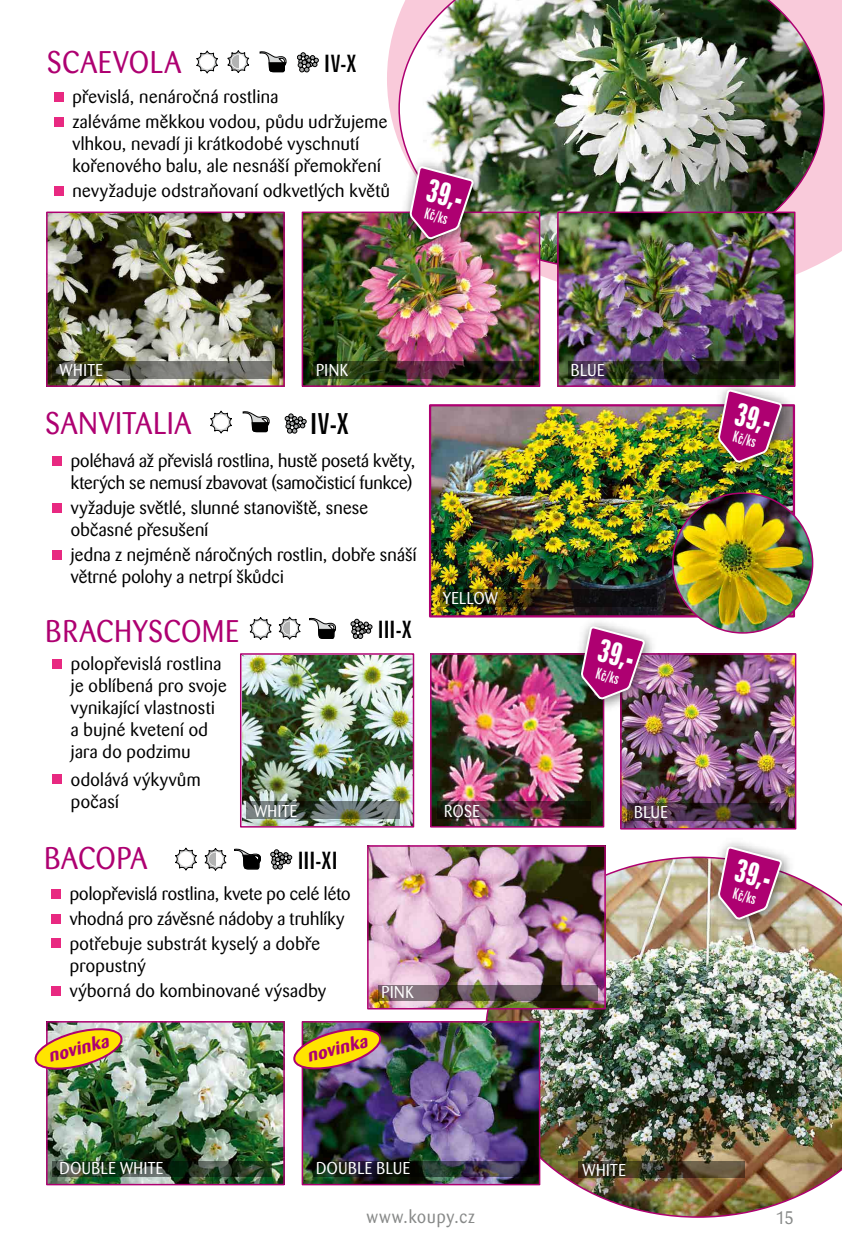
<style>
.page{position:relative;width:842px;height:1248px;background:#fff}
.page>*{position:absolute;margin:0;border:0;box-sizing:border-box;transform-origin:0 0}
.t1{font:700 extra-condensed 32.4px "Zurich AT";color:#fff;scale:.86 1}
.t2{font:31px "Barmeno CE";letter-spacing:.035em;color:#ae0071;scale:.9 1}
.t3{font:extra-condensed 29px "Zurich AT";color:#000;scale:1.2 1}
.t4{font:extra-condensed 24px "Zurich AT";color:#000;scale:1.2 1}
.t5{font:18px/22px "Barmeno CE";letter-spacing:.015em;color:#000}
.t6{font:18px "Barmeno CE";letter-spacing:.055em;color:#878988;scale:.95 1}
.t7{font:italic 700 18px "Barmeno CE";color:#ae0071}
.t8{font:17px "Barmeno CE";letter-spacing:.035em;color:#fff;scale:.9 1}
.t9{font:extra-condensed 15.4px "Zurich AT";color:#fff}
</style>
<div class="page">
<svg style="left:387px;top:0;width:455px;height:299px;fill:#f9cada"></svg>
<img style="left:398px;top:0;width:427px;height:270px">
<img style="left:485px;top:856px;width:357px;height:361px">
<img style="left:623px;top:656px;width:170px;height:170px">
<div style="left:620px;top:653px;width:176px;height:176px;border:2px solid #ae0071"></div>
<svg style="left:627px;top:803px;width:153px;height:17px;background:#422f38"></svg>
<img style="left:433px;top:656px;width:168px;height:168px">
<div style="left:430px;top:653px;width:174px;height:174px;border:2px solid #ae0071"></div>
<img style="left:437px;top:801px;width:153px;height:17px">
<img style="left:243px;top:656px;width:168px;height:168px">
<div style="left:240px;top:653px;width:174px;height:174px;border:2px solid #ae0071"></div>
<svg style="left:247px;top:801px;width:153px;height:17px;background:#616b66"></svg>
<div style="left:52px;top:658px;width:10px;height:10px;background:#e82981"></div>
<div style="left:52px;top:774px;width:10px;height:10px;background:#e82981"></div>
<svg style="left:351px;top:619px;width:21px;height:19px"></svg>
<svg style="left:250px;top:617px;width:21px;height:22px"></svg>
<div style="left:253px;top:621px;width:15px;height:14px;background:#fff;border-radius:50%"></div>
<svg style="left:309px;top:617px;width:27px;height:22px"></svg>
<svg style="left:278px;top:616px;width:23px;height:24px"></svg>
<img style="left:560px;top:214px;width:232px;height:170px">
<div style="left:557px;top:211px;width:238px;height:176px;border:2px solid #ae0071"></div>
<svg style="left:568px;top:361px;width:211px;height:17px;background:#252423"></svg>
<svg style="left:578px;top:1161px;width:166px;height:17px;background:#463d28"></svg>
<img style="left:305px;top:214px;width:232px;height:170px">
<div style="left:302px;top:211px;width:238px;height:176px;border:2px solid #ae0071"></div>
<svg style="left:313px;top:361px;width:220px;height:17px;background:#2f261e"></svg>
<img style="left:305px;top:1023px;width:232px;height:159px">
<div style="left:302px;top:1020px;width:238px;height:165px;border:2px solid #ae0071"></div>
<img style="left:313px;top:1160px;width:220px;height:16px">
<img style="left:370px;top:848px;width:233px;height:158px">
<div style="left:367px;top:845px;width:239px;height:164px;border:2px solid #ae0071"></div>
<svg style="left:378px;top:985px;width:220px;height:16px;background:#5a4d4c"></svg>
<img style="left:49px;top:214px;width:233px;height:170px">
<div style="left:46px;top:211px;width:239px;height:176px;border:2px solid #ae0071"></div>
<svg style="left:53px;top:361px;width:219px;height:17px;background:#616256"></svg>
<img style="left:49px;top:1023px;width:233px;height:159px">
<div style="left:46px;top:1020px;width:239px;height:165px;border:2px solid #ae0071"></div>
<svg style="left:53px;top:1160px;width:219px;height:16px;background:#2a402b"></svg>
<svg style="left:297px;top:52px;width:22px;height:20px"></svg>
<svg style="left:196px;top:51px;width:22px;height:22px"></svg>
<div style="left:200px;top:55px;width:14px;height:14px;background:#fff;border-radius:50%"></div>
<div style="left:201px;top:55px;width:13px;height:14px;background:#fff;border-radius:50%"></div>
<svg style="left:259px;top:51px;width:28px;height:21px"></svg>
<svg style="left:227px;top:50px;width:23px;height:23px"></svg>
<div style="left:54px;top:92px;width:10px;height:10px;background:#e82981"></div>
<div style="left:54px;top:117px;width:10px;height:10px;background:#e82981"></div>
<div style="left:54px;top:186px;width:10px;height:10px;background:#e82981"></div>
<img style="left:432px;top:407px;width:360px;height:207px">
<div style="left:429px;top:404px;width:366px;height:213px;border:2px solid #ae0071"></div>
<div style="left:52px;top:456px;width:10px;height:9px;background:#e82981"></div>
<div style="left:52px;top:502px;width:10px;height:10px;background:#e82981"></div>
<div style="left:52px;top:549px;width:10px;height:10px;background:#e82981"></div>
<svg style="left:285px;top:413px;width:21px;height:20px"></svg>
<svg style="left:210px;top:411px;width:22px;height:22px"></svg>
<svg style="left:214px;top:414px;width:14px;height:15px"></svg>
<div style="left:214px;top:415px;width:14px;height:13px;background:#fff;border-radius:50%"></div>
<svg style="left:242px;top:411px;width:28px;height:21px"></svg>
<div style="left:51px;top:888px;width:10px;height:10px;background:#e82981"></div>
<div style="left:51px;top:913px;width:10px;height:10px;background:#e82981"></div>
<div style="left:51px;top:938px;width:10px;height:10px;background:#e82981"></div>
<div style="left:51px;top:985px;width:10px;height:10px;background:#e82981"></div>
<svg style="left:270px;top:849px;width:22px;height:20px"></svg>
<svg style="left:175px;top:847px;width:22px;height:23px"></svg>
<svg style="left:179px;top:851px;width:14px;height:15px"></svg>
<div style="left:179px;top:852px;width:14px;height:13px;background:#fff;border-radius:50%"></div>
<svg style="left:204px;top:848px;width:23px;height:23px"></svg>
<svg style="left:234px;top:848px;width:27px;height:21px"></svg>
<div style="left:400px;top:157px;width:87px;height:95px;background:#000;opacity:.55"></div>
<img style="left:408px;top:165px;width:67px;height:76px">
<div style="left:709px;top:380px;width:86px;height:96px;background:#000;opacity:.55"></div>
<img style="left:716px;top:388px;width:68px;height:76px">
<div style="left:571px;top:616px;width:87px;height:96px;background:#000;opacity:.55"></div>
<img style="left:579px;top:625px;width:68px;height:76px">
<div style="left:709px;top:836px;width:86px;height:96px;background:#000;opacity:.55"></div>
<svg style="left:716px;top:845px;width:68px;height:76px;background:#b9568e"></svg>
<img style="left:673px;top:493px;width:140px;height:140px;border-radius:70px">
<img style="left:34px;top:1026px;width:90px;height:45px">
<img style="left:293px;top:1025px;width:89px;height:46px">
<svg style="left:440px;top:589px;width:217px;height:17px;background:#22200f"></svg>
<h2 class="t2" style="left:47px;top:44px;width:151px">SCAEVOLA</h2>
<h3 class="t4" style="left:324px;top:50px;width:28px">IV-X</h3>
<p class="t5" style="left:72px;top:85px;width:317px;line-height:24.8px">převislá, nenáročná rostlina<br>zaléváme měkkou vodou, půdu udržujeme</p>
<p class="t5" style="left:72px;top:133px;width:310px">vlhkou, nevadí ji krátkodobé vyschnutí kořenového balu, ale nesnáší přemokření</p>
<p class="t5" style="left:72px;top:180px;width:319px">nevyžaduje odstraňovaní odkvetlých květů</p>
<h1 class="t1" style="left:432px;top:171px;width:44px;rotate:15deg">39,-</h1>
<p class="t9" style="left:427px;top:204px;width:25px;rotate:15deg">Kč/ks</p>
<p class="t8" style="left:60px;top:360px;width:50px">WHITE</p>
<p class="t8" style="left:316px;top:360px;width:37px">PINK</p>
<h2 class="t2" style="left:46px;top:405px;width:163px">SANVITALIA</h2>
<p class="t5" style="left:71px;top:450px;width:346px">poléhavá až převislá rostlina, hustě posetá květy, kterých se nemusí zbavovat (samočisticí funkce)</p>
<p class="t5" style="left:71px;top:497px;width:299px">vyžaduje světlé, slunné stanoviště, snese občasné přesušení</p>
<p class="t5" style="left:71px;top:543px;width:347px">jedna z nejméně náročných rostlin, dobře snáší větrné polohy a netrpí škůdci</p>
<h3 class="t3" style="left:310px;top:407px;width:34px">IV-X</h3>
<p class="t8" style="left:443px;top:589px;width:63px">YELLOW</p>
<p class="t8" style="left:571px;top:360px;width:39px">BLUE</p>
<h2 class="t2" style="left:46px;top:614px;width:216px">BRACHYSCOME</h2>
<p class="t5" style="left:71px;top:653px;width:157px">polopřevislá rostlina je oblíbená pro svoje vynikající vlastnosti a bujné kvetení od jara do podzimu</p>
<p class="t5" style="left:71px;top:768px;width:131px">odolává výkyvům počasí</p>
<h3 class="t4" style="left:378px;top:616px;width:29px">III-X</h3>
<h1 class="t1" style="left:604px;top:631px;width:44px;rotate:15deg">39,-</h1>
<p class="t9" style="left:598px;top:664px;width:25px;rotate:15deg">Kč/ks</p>
<p class="t8" style="left:254px;top:800px;width:50px">WHITE</p>
<p class="t8" style="left:444px;top:800px;width:41px">ROSE</p>
<p class="t8" style="left:634px;top:802px;width:39px">BLUE</p>
<h2 class="t2" style="left:44px;top:841px;width:116px">BACOPA</h2>
<p class="t5" style="left:70px;top:881px;width:282px;line-height:24.8px">polopřevislá rostlina, kvete po celé léto vhodná pro závěsné nádoby a truhlíky potřebuje substrát kyselý a dobře</p>
<p class="t5" style="left:70px;top:952px;width:258px;line-height:25.4px">propustný<br>výborná do kombinované výsadby</p>
<h3 class="t4" style="left:298px;top:846px;width:35px">III-XI</h3>
<p class="t7" style="left:46px;top:1046px;width:63px;rotate:-15deg">novinka</p>
<p class="t7" style="left:305px;top:1046px;width:63px;rotate:-15deg">novinka</p>
<p class="t8" style="left:382px;top:982px;width:37px">PINK</p>
<p class="t8" style="left:60px;top:1158px;width:117px">DOUBLE WHITE</p>
<p class="t8" style="left:316px;top:1158px;width:106px">DOUBLE BLUE</p>
<p class="t8" style="left:582px;top:1159px;width:50px">WHITE</p>
<h1 class="t1" style="left:741px;top:394px;width:44px;rotate:15deg">39,-</h1>
<p class="t9" style="left:735px;top:427px;width:25px;rotate:15deg">Kč/ks</p>
<h1 class="t1" style="left:741px;top:851px;width:44px;rotate:15deg">39,-</h1>
<p class="t9" style="left:735px;top:884px;width:25px;rotate:15deg">Kč/ks</p>
<p class="t6" style="left:367px;top:1206px;width:115px">www.koupy.cz</p>
<p class="t6" style="left:776px;top:1206px;width:20px">15</p>
</div>
